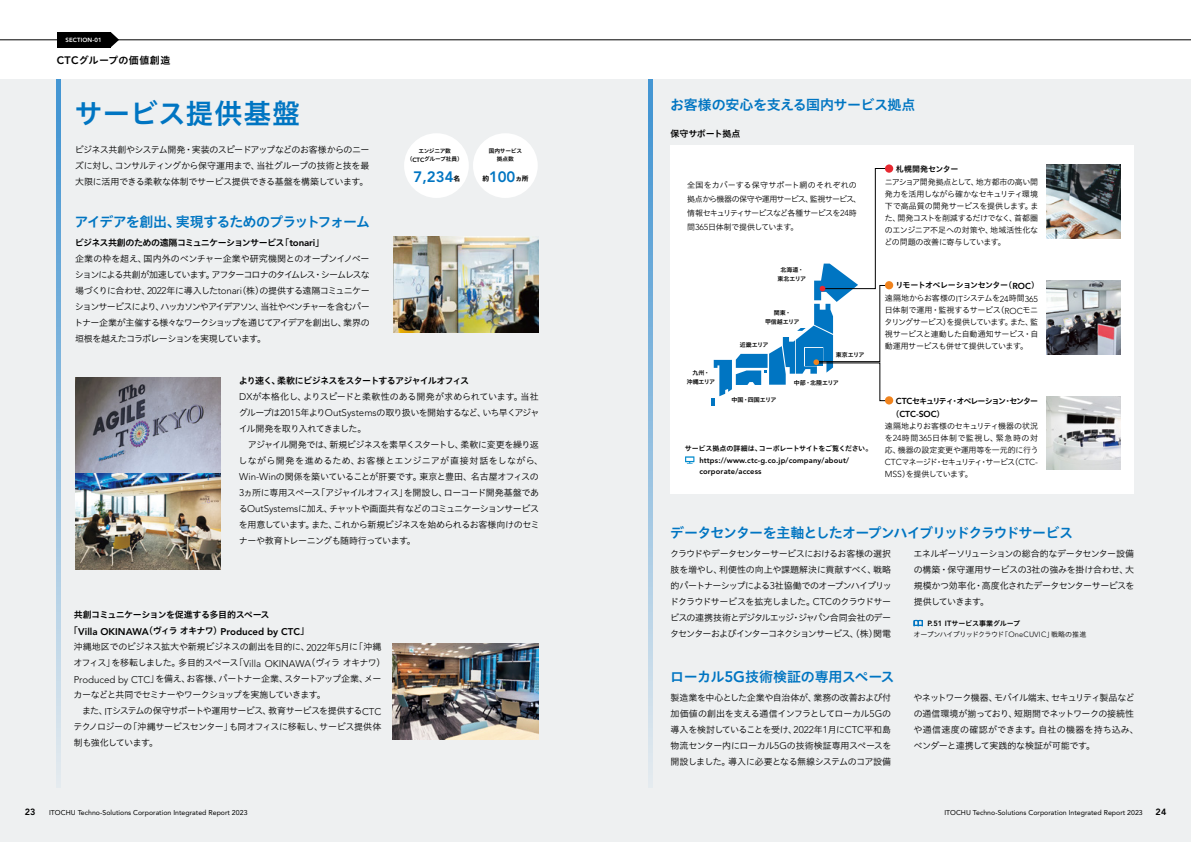
<style>
.page{position:relative;width:1191px;height:842px;background:#fff}
.page>*{position:absolute;margin:0;border:0;box-sizing:border-box;transform-origin:0 0}
.t1{font:28px "Hiragino UD Sans Std W6";color:#0075c2}
.t2{font:800 15px "Avenir LT Std";color:#0075c2}
.t3{font:14px "Hiragino UD Sans Std W6";letter-spacing:-.07em;color:#0075c2}
.t4{font:14px "Hiragino UD Sans Std W6";letter-spacing:-.03em;color:#0075c2}
.t5{font:14px "Hiragino UD Sans Std W6";letter-spacing:-.015em;color:#0075c2}
.t6{font:10px "Hiragino UD Sans Std W6";letter-spacing:.04em;color:#000}
.t7{font:800 9.7px "Avenir LT Std";color:#000}
.t8{font:9px/16px "Hiragino UD Sans Std W3";letter-spacing:-.05em;color:#000;text-align:justify}
.t9{font:9px/16px "Hiragino UD Sans Std W3";letter-spacing:-.02em;color:#000}
.t10{font:9px "Hiragino UD Sans Std W6";letter-spacing:-.065em;color:#000}
.t11{font:9px "Hiragino UD Sans Std W6";letter-spacing:-.045em;color:#000}
.t12{font:9px "Hiragino UD Sans Std W6";letter-spacing:-.03em;color:#000}
.t13{font:800 9px "Avenir LT Std";color:#000}
.t14{font:800 8.6px "Avenir LT Std";letter-spacing:-.01em;color:#000}
.t15{font:8px/12px "Hiragino UD Sans Std W3";letter-spacing:-.045em;color:#000;text-align:justify}
.t16{font:8px/14px "Hiragino UD Sans Std W3";letter-spacing:-.065em;color:#000}
.t17{font:8px "Hiragino UD Sans Std W6";letter-spacing:-.15em;color:#000}
.t18{font:8px "Hiragino UD Sans Std W6";letter-spacing:-.085em;color:#000}
.t19{font:8px "Hiragino UD Sans Std W6";letter-spacing:-.01em;color:#000}
.t20{font:800 7.6px/11px "Avenir LT Std";letter-spacing:.02em;color:#000}
.t21{font:7px "Avenir LT Std";color:#000}
.t22{font:7px "Hiragino UD Sans Std W6";letter-spacing:-.02em;color:#000}
.t23{font:7px "Hiragino UD Sans Std W3";letter-spacing:-.07em;color:#000}
.t24{font:6.7px "Hiragino Sans W7";color:#000}
.t25{font:6px/9px "Hiragino UD Sans Std W6";letter-spacing:-.025em;color:#000;text-align:center}
.t26{font:800 6px "Avenir LT Std";letter-spacing:.02em;color:#fff}
.t27{font:5.7px/8.6px "Hiragino UD Sans Std W6";letter-spacing:-.055em;color:#000;text-align:center}
.t28{font:5.7px/8.6px "Hiragino UD Sans Std W6";letter-spacing:-.035em;color:#000;text-align:center}
.s1{font-family:"Avenir LT Std";font-weight:800;font-size:10.8px}
.s2{font-family:"Avenir LT Std";font-weight:800;font-size:9.7px}
.s3{font-family:"Avenir LT Std";font-weight:300;font-size:9.7px}
.s4{font-family:"Avenir LT Std";font-weight:800;font-size:6.2px}
.s5{font-family:"Hiragino UD Sans Std W6";font-weight:400;font-size:9px}
.s6{font-family:"Avenir LT Std";font-weight:300;font-size:8.6px}
.s7{font-family:"Avenir LT Std";font-weight:800;font-size:8.6px}
.s8{font-family:"Hiragino UD Sans Std W6";font-weight:400;font-size:8px}
.s9{font-family:"Avenir LT Std";font-weight:800;font-size:7.6px}
.s10{font-family:"Avenir LT Std";font-weight:300;font-size:7.6px}
.s11{font-family:"Avenir LT Std";font-weight:800;font-size:15.1px}
</style>
<div class="page">
<div style="left:0;top:79px;width:1191px;height:763px;background:#eef0f1"></div>
<div style="left:670px;top:145px;width:464px;height:348px;background:#fff"></div>
<hr style="left:0;top:40px;width:1191px;height:1px;background:#000">
<div style="left:57px;top:32px;width:54px;height:16px;background:#000"></div>
<svg style="left:111px;top:32px;width:8px;height:15px"></svg>
<svg style="left:57px;top:79px;width:4px;height:702px;background:#8fbddf"></svg>
<svg style="left:648px;top:79px;width:4px;height:702px;background:#8fbddf"></svg>
<div style="left:404px;top:133px;width:65px;height:65px;background:#fff;border-radius:50%"></div>
<div style="left:473px;top:133px;width:65px;height:65px;background:#fff;border-radius:50%"></div>
<img style="left:393px;top:236px;width:146px;height:96px">
<img style="left:75px;top:377px;width:146px;height:96px">
<img style="left:75px;top:473px;width:146px;height:97px">
<img style="left:393px;top:643px;width:145px;height:97px">
<svg style="left:685px;top:456px;width:9px;height:8px"></svg>
<img style="left:1046px;top:164px;width:74px;height:74px">
<img style="left:1046px;top:280px;width:74px;height:74px">
<img style="left:1046px;top:396px;width:74px;height:74px">
<svg style="left:913px;top:620px;width:9px;height:6px"></svg>
<div style="left:885px;top:164px;width:8px;height:9px;background:#e72931;border-radius:50%"></div>
<div style="left:885px;top:281px;width:8px;height:8px;background:#f0831e;border-radius:50%"></div>
<svg style="left:711px;top:168px;width:179px;height:238px"></svg>
<div style="left:885px;top:396px;width:8px;height:8px;background:#f0831e;border-radius:50%"></div>
<p class="t26" style="left:66px;top:37px;width:38px">SECTION-01</p>
<p class="t6" style="left:57px;top:53px;width:115px"><span class="s1">CTC</span>グループの価値創造</p>
<h1 class="t1" style="left:74px;top:92px;width:227px">サービス提供基盤</h1>
<p class="t8" style="left:75px;top:141px;width:296px">ビジネス共創やシステム開発・実装のスピードアップなどのお客様からのニーズに対し、コンサルティングから保守運用まで、当社グループの技術と技を最大限に活用できる柔軟な体制でサービス提供できる基盤を構築しています。</p>
<h3 class="t3" style="left:74px;top:211px;width:297px">アイデアを創出、実現するためのプラットフォーム</h3>
<p class="t10" style="left:75px;top:236px;width:251px">ビジネス共創のための遠隔コミュニケーションサービス「<span class="s2">tonari</span>」</p>
<p class="t8" style="left:74px;top:250px;width:297px">企業の枠を超え、国内外のベンチャー企業や研究機関とのオープンイノベーションによる共創が加速しています。アフターコロナのタイムレス・シームレスな場づくりに合わせ、<span class="s3">2022</span>年に導入した<span class="s3">tonari</span>（株）の提供する遠隔コミュニケーションサービスにより、ハッカソンやアイデアソン、当社やベンチャーを含むパートナー企業が主催する様々なワークショップを通じてアイデアを創出し、業界の垣根を越えたコラボレーションを実現しています。</p>
<p class="t27" style="left:407px;top:146px;width:58px">エンジニア数<br>（<span class="s4">CTC</span>グループ社員）</p>
<h2 class="t2" style="left:414px;top:168px;width:41px">7,234</h2>
<p class="t24" style="left:453px;top:173px;width:8px">名</p>
<p class="t28" style="left:489px;top:146px;width:35px">国内サービス拠点数</p>
<p class="t24" style="left:482px;top:173px;width:8px">約</p>
<h2 class="t2" style="left:489px;top:168px;width:28px">100</h2>
<p class="t24" style="left:515px;top:173px;width:14px">ヵ所</p>
<p class="t10" style="left:239px;top:374px;width:232px">より速く、柔軟にビジネスをスタートするアジャイルオフィス</p>
<p class="t8" style="left:239px;top:388px;width:306px;text-align:left"><span class="s3">DX</span>が本格化し、よりスピードと柔軟性のある開発が求められています。当社グループは<span class="s3">2015</span>年より<span class="s3">OutSystems</span>の取り扱いを開始するなど、いち早くアジャイル開発を取り入れてきました。<br>　アジャイル開発では、新規ビジネスを素早くスタートし、柔軟に変更を繰り返しながら開発を進めるため、お客様とエンジニアが直接対話をしながら、<span class="s3">Win-Win</span>の関係を築いていることが肝要です。東京と豊田、名古屋オフィスの<span class="s3">3</span>ヵ所に専用スペース「アジャイルオフィス」を開設し、ローコード開発基盤である<span class="s3">OutSystems</span>に加え、チャットや画面共有などのコミュニケーションサービスを用意しています。また、これから新規ビジネスを始められるお客様向けのセミナーや教育トレーニングも随時行っています。</p>
<p class="t11" style="left:74px;top:608px;width:197px">共創コミュニケーションを促進する多目的スペース</p>
<p class="t7" style="left:69px;top:625px;width:241px"><span class="s5">「</span>Villa OKINAWA<span class="s5">（ヴィラオキナワ）</span>Produced by CTC<span class="s5">」</span></p>
<p class="t8" style="left:73px;top:638px;width:313px;text-align:left">沖縄地区でのビジネス拡大や新規ビジネスの創出を目的に、<span class="s3">2022</span>年<span class="s3">5</span>月に「沖縄オフィス」を移転しました。多目的スペース「<span class="s3">Villa OKINAWA</span>（ヴィラオキナワ）<span class="s3">Produced by CTC</span>」を備え、お客様、パートナー企業、スタートアップ企業、メーカーなどと共同でセミナーやワークショップを実施していきます。<br>　また、<span class="s3">IT</span>システムの保守サポートや運用サービス、教育サービスを提供する<span class="s3">CTC</span>テクノロジーの「沖縄サービスセンター」も同オフィスに移転し、サービス提供体制も強化しています。</p>
<h3 class="t4" style="left:670px;top:94px;width:247px">お客様の安心を支える国内サービス拠点</h3>
<p class="t12" style="left:670px;top:127px;width:71px">保守サポート拠点</p>
<p class="t16" style="left:687px;top:178px;width:176px">全国をカバーする保守サポート網のそれぞれの拠点から機器の保守や運用サービス、監視サービス、情報セキュリティサービスなど各種サービスを<span class="s6">24</span>時間<span class="s6">365</span>日体制で提供しています。</p>
<p class="t25" style="left:777px;top:265px;width:30px">北海道・東北エリア</p>
<p class="t25" style="left:765px;top:308px;width:36px">関東・<br>甲信越エリア</p>
<p class="t25" style="left:686px;top:368px;width:30px">九州・<br>沖縄エリア</p>
<p class="t25" style="left:740px;top:340px;width:30px">近畿エリア</p>
<p class="t25" style="left:731px;top:395px;width:46px">中国・四国エリア</p>
<p class="t25" style="left:836px;top:350px;width:30px">東京エリア</p>
<p class="t25" style="left:794px;top:378px;width:46px">中部・北陸エリア</p>
<p class="t22" style="left:685px;top:443px;width:193px">サービス拠点の詳細は、コーポレートサイトをご覧ください。　</p>
<p class="t20" style="left:699px;top:454px;width:151px">https://www.ctc-g.co.jp/company/about/ corporate/access</p>
<p class="t19" style="left:896px;top:163px;width:64px">札幌開発センター</p>
<p class="t15" style="left:884px;top:175px;width:155px">ニアショア開発拠点として、地方都市の高い開発力を活用しながら確かなセキュリティ環境下で高品質の開発サービスを提供します。また、開発コストを削減するだけでなく、首都圏のエンジニア不足への対策や、地域活性化などの問題の改善に寄与しています。</p>
<p class="t18" style="left:895px;top:279px;width:145px">リモートオペレーションセンター（<span class="s7">ROC</span>）</p>
<p class="t15" style="left:884px;top:292px;width:155px">遠隔地からお客様の<span class="s6">IT</span>システムを<span class="s6">24</span>時間<span class="s6">365</span>日体制で運用・監視するサービス（<span class="s6">ROC</span>モニタリングサービス）を提供しています。また、監視サービスと連動した自動通知サービス・自動運用サービスも併せて提供しています。</p>
<p class="t17" style="left:896px;top:394px;width:144px"><span class="s7">CTC</span>セキュリティ・オペレーション・センター</p>
<p class="t14" style="left:891px;top:409px;width:54px"><span class="s8">（</span>CTC-SOC<span class="s8">）</span></p>
<p class="t15" style="left:884px;top:419px;width:155px">遠隔地よりお客様のセキュリティ機器の状況を<span class="s6">24</span>時間<span class="s6">365</span>日体制で監視し、緊急時の対応、機器の設定変更や運用等を一元的に行う<span class="s6">CTC</span>マネージド・セキュリティ・サービス（<span class="s6">CTC-MSS</span>）を提供しています。</p>
<h3 class="t3" style="left:670px;top:522px;width:404px">データセンターを主軸としたオープンハイブリッドクラウドサービス</h3>
<p class="t8" style="left:670px;top:545px;width:223px">クラウドやデータセンターサービスにおけるお客様の選択肢を増やし、利便性の向上や課題解決に貢献すべく、戦略的パートナーシップによる<span class="s3">3</span>社協働でのオープンハイブリッドクラウドサービスを拡充しました。<span class="s3">CTC</span>のクラウドサービスの連携技術とデジタルエッジ・ジャパン合同会社のデータセンターおよびインターコネクションサービス、（株）関電</p>
<p class="t8" style="left:913px;top:545px;width:222px">エネルギーソリューションの総合的なデータセンター設備の構築・保守運用サービスの<span class="s3">3</span>社の強みを掛け合わせ、大規模かつ効率化・高度化されたデータセンターサービスを提供していきます。</p>
<p class="t22" style="left:927px;top:618px;width:94px"><span class="s9">P.51 IT</span>サービス事業グループ</p>
<p class="t23" style="left:913px;top:629px;width:174px">オープンハイブリッドクラウド「<span class="s10">OneCUVIC</span>」戦略の推進</p>
<h3 class="t5" style="left:670px;top:666px;width:226px">ローカル<span class="s11">5G</span>技術検証の専用スペース</h3>
<p class="t8" style="left:670px;top:689px;width:222px">製造業を中心とした企業や自治体が、業務の改善および付加価値の創出を支える通信インフラとしてローカル<span class="s3">5G</span>の導入を検討していることを受け、<span class="s3">2022</span>年<span class="s3">1</span>月に<span class="s3">CTC</span>平和島物流センター内にローカル<span class="s3">5G</span>の技術検証専用スペースを開設しました。導入に必要となる無線システムのコア設備</p>
<p class="t9" style="left:913px;top:689px;width:227px">やネットワーク機器、モバイル端末、セキュリティ製品などの通信環境が揃っており、短期間でネットワークの接続性や通信速度の確認ができます。自社の機器を持ち込み、ベンダーと連携して実践的な検証が可能です。</p>
<p class="t13" style="left:25px;top:806px;width:12px">23</p>
<p class="t21" style="left:49px;top:808px;width:200px">ITOCHU Techno-Solutions Corporation Integrated Report 2023</p>
<p class="t21" style="left:944px;top:809px;width:200px">ITOCHU Techno-Solutions Corporation Integrated Report 2023</p>
<p class="t13" style="left:1155px;top:807px;width:12px">24</p>
</div>
